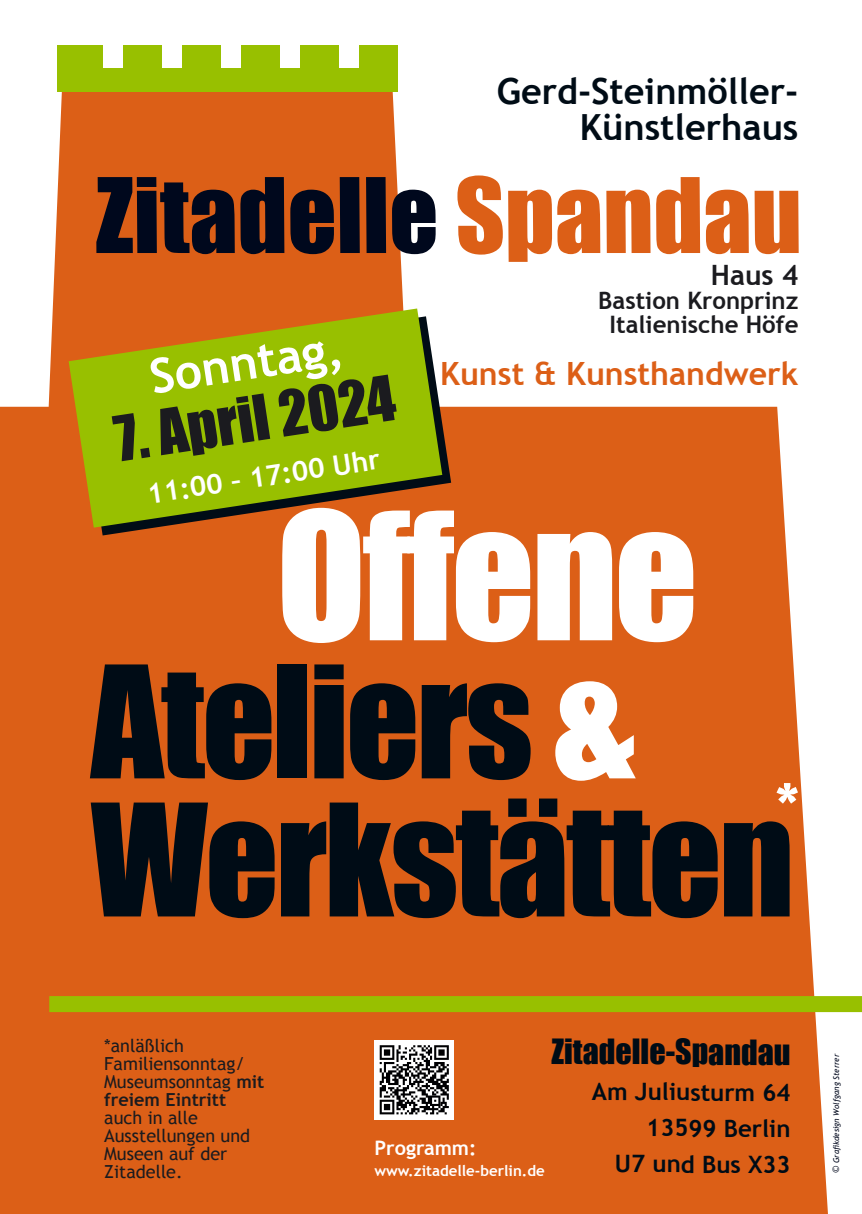
<style>
.page{position:relative;width:862px;height:1214px;background:#fff}
.page>*{position:absolute;margin:0;border:0;box-sizing:border-box;transform-origin:0 0}
.t1{font:164px "Impact";letter-spacing:-.02em;color:#fff}
.t2{font:144px "Impact";letter-spacing:-.02em;color:#000c16}
.t3{font:96px "Impact";letter-spacing:-.005em;color:#00081d}
.t4{font:58px "Impact";color:#1b1b1f}
.t5{font:700 56px "Trebuchet MS";color:#fff}
.t6{font:700 48px "Trebuchet MS";color:#fff}
.t7{font:700 36px "Trebuchet MS";color:#000c16}
.t8{font:700 32px "Trebuchet MS";color:#dc5f17}
.t9{font:32px "Impact";color:#000c16}
.t10{font:700 28px "Trebuchet MS";color:#fff}
.t11{font:700 28px "Trebuchet MS";color:#1b1b1f}
.t12{font:700 24px "Trebuchet MS";color:#000c16}
.t13{font:700 24px "Trebuchet MS";color:#1b1b1f}
.t14{font:700 20px "Trebuchet MS";color:#fff}
.t15{font:18px "Trebuchet MS";color:#1b1b1f}
.t16{font:700 18px "Trebuchet MS";color:#1b1b1f}
.t17{font:700 15px "Trebuchet MS";color:#fff}
.t18{font:italic 10px "Trebuchet MS";color:#00081d}
.t19{font:italic 8px "Trebuchet MS";color:#00081d}
.s1{color:#dc5f17}
.s2{color:#fff}
.s3{font-weight:700}
</style>
<div class="page">
<div style="left:46px;top:77px;width:358px;height:330px;background:#dc5f17"></div>
<div style="left:0;top:407px;width:828px;height:806px;background:#dc5f17"></div>
<div style="left:57px;top:45px;width:340px;height:47px;background:#98c000"></div>
<div style="left:103px;top:45px;width:20px;height:23px;background:#fff"></div>
<div style="left:162px;top:45px;width:20px;height:23px;background:#fff"></div>
<div style="left:221px;top:45px;width:20px;height:23px;background:#fff"></div>
<div style="left:280px;top:45px;width:20px;height:23px;background:#fff"></div>
<div style="left:339px;top:45px;width:20px;height:23px;background:#fff"></div>
<svg style="left:77px;top:406px;width:374px;height:129px;background:#bf5417"></svg>
<svg style="left:69px;top:308px;width:373px;height:219px;background:#a0a309"></svg>
<div style="left:374px;top:1039px;width:80px;height:80px;background:#fff"></div>
<svg style="left:380px;top:1045px;width:69px;height:69px"></svg>
<div style="left:57px;top:995px;width:805px;height:16px;background:#98c000"></div>
<p class="t7" style="left:497px;top:77px;width:303px">Gerd-Steinmöller-</p>
<p class="t7" style="left:580px;top:113px;width:220px">Künstlerhaus</p>
<p class="t3" style="left:96px;top:177px;width:708px">Zitadelle <span class="s1">Spandau</span></p>
<p class="t6" style="left:147px;top:359px;width:196px;rotate:-9deg">Sonntag,</p>
<p class="t4" style="left:111px;top:417px;width:285px;rotate:-9deg">7. April 2024</p>
<p class="t10" style="left:146px;top:484px;width:236px;rotate:-9deg">11:00 – 17:00 Uhr</p>
<p class="t11" style="left:711px;top:264px;width:89px">Haus 4</p>
<p class="t13" style="left:598px;top:291px;width:202px">Bastion Kronprinz</p>
<p class="t13" style="left:609px;top:315px;width:190px">Italienische Höfe</p>
<p class="t8" style="left:440px;top:361px;width:360px">Kunst &amp; Kunsthandwerk</p>
<p class="t1" style="left:276px;top:510px;width:423px">Offene</p>
<p class="t2" style="left:91px;top:664px;width:546px">Ateliers <span class="s2">&amp;</span></p>
<p class="t2" style="left:91px;top:802px;width:705px">Werkstätten</p>
<p class="t5" style="left:775px;top:783px;width:26px">*</p>
<p class="t15" style="left:104px;top:1038px;width:81px">*anläßlich</p>
<p class="t15" style="left:104px;top:1056px;width:142px">Familiensonntag/</p>
<p class="t15" style="left:104px;top:1074px;width:162px">Museumsonntag <span class="s3">mit</span></p>
<p class="t16" style="left:104px;top:1092px;width:123px">freiem Eintritt</p>
<p class="t15" style="left:104px;top:1110px;width:95px">auch in alle</p>
<p class="t15" style="left:104px;top:1128px;width:148px">Ausstellungen und</p>
<p class="t15" style="left:104px;top:1146px;width:125px">Museen auf der</p>
<p class="t15" style="left:104px;top:1164px;width:80px">Zitadelle.</p>
<p class="t9" style="left:551px;top:1038px;width:241px">Zitadelle-Spandau</p>
<p class="t12" style="left:592px;top:1082px;width:200px">Am Juliusturm 64</p>
<p class="t12" style="left:646px;top:1118px;width:146px">13599 Berlin</p>
<p class="t12" style="left:615px;top:1154px;width:177px">U7 und Bus X33</p>
<p class="t14" style="left:374px;top:1140px;width:103px">Programm:</p>
<p class="t17" style="left:374px;top:1164px;width:172px">www.zitadelle-berlin.de</p>
<p class="t19" style="left:833px;top:1162px;width:111px;rotate:-90deg">Grafikdesign Wolfgang Sterrer</p>
<p class="t18" style="left:831px;top:1173px;width:9px;rotate:-90deg">©</p>
</div>
